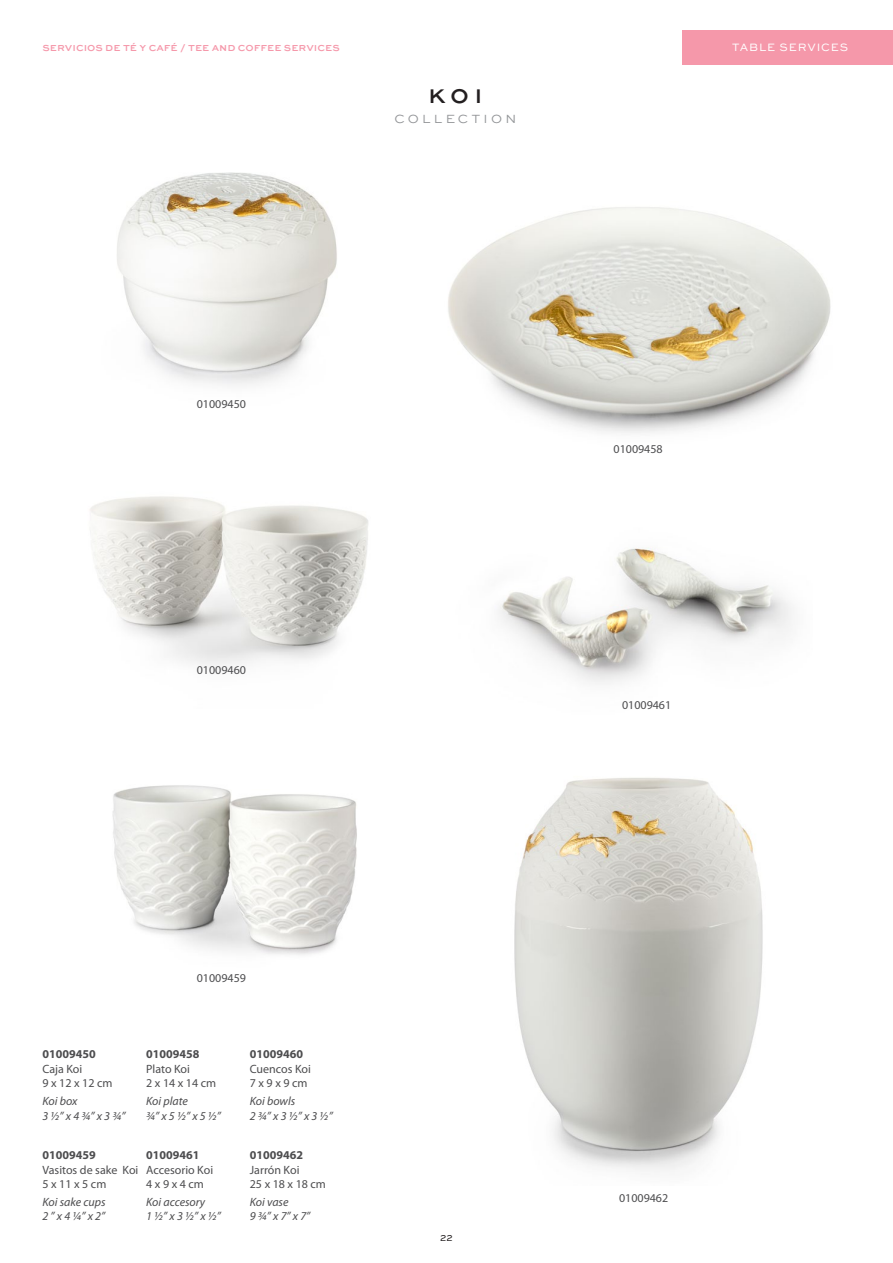
<style>
.page{position:relative;width:893px;height:1263px;background:#fff}
.page>*{position:absolute;margin:0;border:0;box-sizing:border-box;transform-origin:0 0}
.t1{font:24px "Sweet Sans Medium SC";color:#231f20}
.t2{font:15px "Sweet Sans Light SC";letter-spacing:.175em;color:#939598}
.t3{font:12px/14.4px "Myriad Pro";color:#4d4d4f}
.t4{font:italic 12px/14.4px "Myriad Pro";color:#4d4d4f}
.t5{font:700 12px "Myriad Pro";color:#4d4d4f}
.t6{font:11.25px "Sweet Sans SC";letter-spacing:.075em;color:#fff}
.t7{font:10.5px "Sweet Sans Medium SC";color:#f598aa}
.t8{font:10.5px "Sweet Sans SC";color:#231f20}
</style>
<div class="page">
<div style="left:683px;top:31px;width:210px;height:34px;background:#f598aa"></div>
<img style="left:117px;top:172px;width:220px;height:168px">
<img style="left:448px;top:207px;width:383px;height:226px">
<img style="left:90px;top:340px;width:278px;height:268px">
<img style="left:112px;top:608px;width:245px;height:347px">
<img style="left:499px;top:547px;width:293px;height:137px">
<img style="left:514px;top:777px;width:249px;height:395px">
<p class="t7" style="left:43px;top:41px;width:299px">servicios de té y café / tee and coffee services</p>
<h1 class="t1" style="left:428px;top:81px;width:56px">koi</h1>
<p class="t2" style="left:394px;top:109px;width:124px">collection</p>
<p class="t6" style="left:732px;top:41px;width:117px">TABLE SERVICES</p>
<p class="t3" style="left:197px;top:396px;width:51px">01009450</p>
<p class="t3" style="left:197px;top:663px;width:51px">01009460</p>
<p class="t3" style="left:197px;top:970px;width:51px">01009459</p>
<p class="t5" style="left:43px;top:1046px;width:55px">01009450</p>
<p class="t3" style="left:43px;top:1061px;width:71px">Caja Koi<br>9 x 12 x 12 cm</p>
<p class="t4" style="left:43px;top:1094px;width:84px">Koi box<br>3 1/2” x 4 3/4” x 3 3/4”</p>
<p class="t5" style="left:146px;top:1046px;width:55px">01009458</p>
<p class="t3" style="left:146px;top:1061px;width:71px">Plato Koi<br>2 x 14 x 14 cm</p>
<p class="t4" style="left:146px;top:1094px;width:76px">Koi plate<br>3/4” x 5 1/2” x 5 1/2”</p>
<p class="t5" style="left:43px;top:1147px;width:55px">01009459</p>
<p class="t3" style="left:43px;top:1162px;width:97px">Vasitos de sake Koi<br>5 x 11 x 5 cm</p>
<p class="t4" style="left:43px;top:1194px;width:65px">Koi sake cups<br>2 ” x 4 1/4” x 2”</p>
<p class="t5" style="left:146px;top:1147px;width:55px">01009461</p>
<p class="t3" style="left:146px;top:1162px;width:68px">Accesorio Koi<br>4 x 9 x 4 cm</p>
<p class="t4" style="left:146px;top:1194px;width:76px">Koi accesory<br>1 1/2” x 3 1/2” x 1/2”</p>
<p class="t5" style="left:250px;top:1046px;width:55px">01009460</p>
<p class="t3" style="left:250px;top:1061px;width:63px">Cuencos Koi<br>7 x 9 x 9 cm</p>
<p class="t4" style="left:250px;top:1094px;width:84px">Koi bowls<br>2 3/4” x 3 1/2” x 3 1/2”</p>
<p class="t5" style="left:250px;top:1147px;width:55px">01009462</p>
<p class="t3" style="left:250px;top:1162px;width:78px">Jarrón Koi<br>25 x 18 x 18 cm</p>
<p class="t4" style="left:250px;top:1194px;width:62px">Koi vase<br>9 3/4” x 7” x 7”</p>
<p class="t8" style="left:440px;top:1232px;width:14px">22</p>
<p class="t3" style="left:613px;top:441px;width:51px">01009458</p>
<p class="t3" style="left:622px;top:698px;width:51px">01009461</p>
<p class="t3" style="left:619px;top:1191px;width:51px">01009462</p>
</div>
